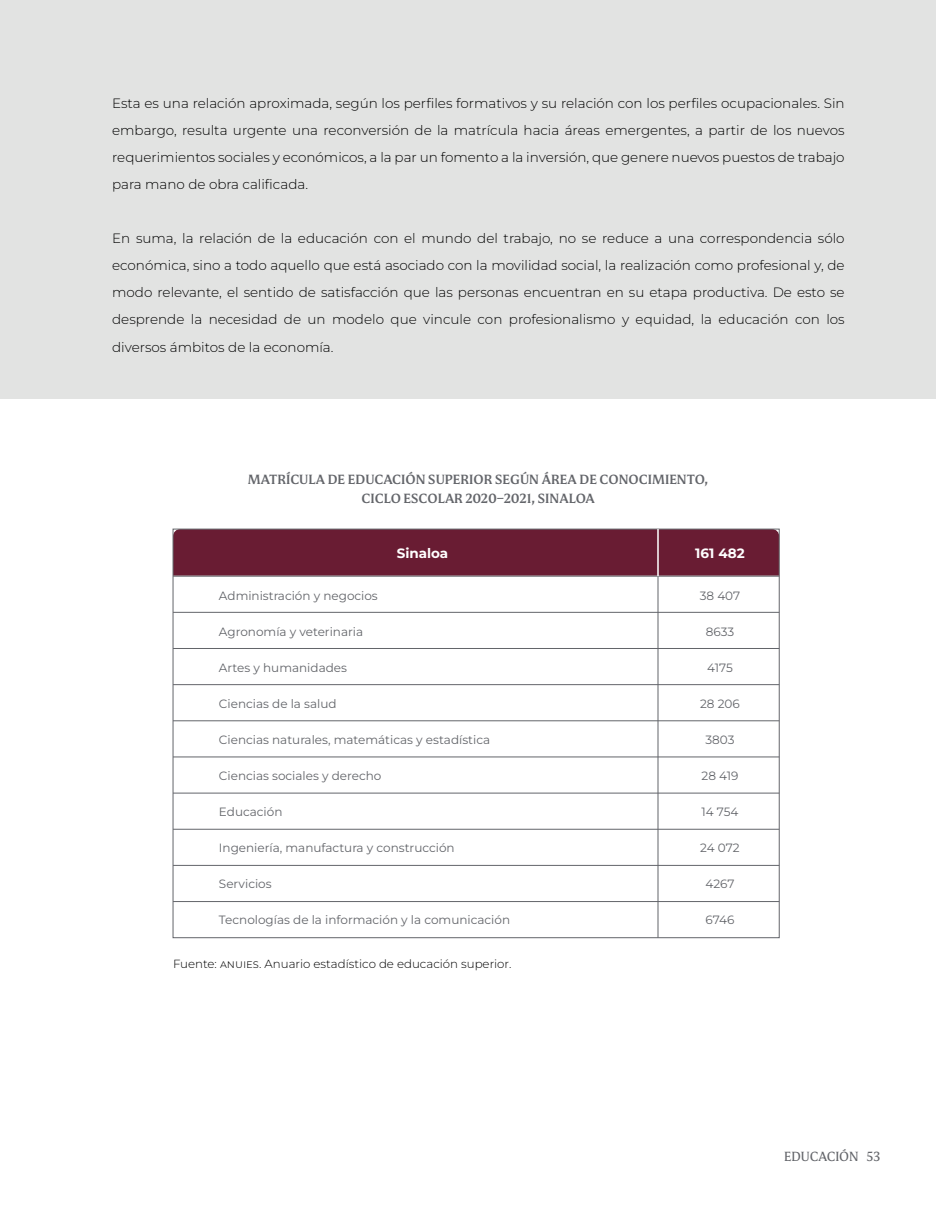
<style>
.page{position:relative;width:936px;height:1206px;background:#fff}
.page>*{position:absolute;margin:0;border:0;box-sizing:border-box;transform-origin:0 0}
.t1{font:300 13.5px/27px "Montserrat";color:#000;text-align:justify}
.t2{font:500 13.5px/19px "Mestiza";color:#63656a;text-align:center}
.t3{font:700 13.5px "Montserrat";color:#fff}
.t4{font:13.5px "Mestiza";color:#63656a}
.t5{font:12px "Montserrat";color:#63656a}
.t6{font:300 11.85px "Montserrat";color:#000}
</style>
<div class="page">
<div style="left:0;top:0;width:935px;height:398px;background:#e2e3e2"></div>
<div style="left:174px;top:530px;width:603px;height:45px;background:#691c33"></div>
<hr style="left:173px;top:720px;width:605px;height:1px;background:#63656a">
<hr style="left:173px;top:684px;width:605px;height:1px;background:#63656a">
<hr style="left:173px;top:648px;width:605px;height:1px;background:#63656a">
<hr style="left:173px;top:612px;width:605px;height:1px;background:#63656a">
<hr style="left:173px;top:575px;width:605px;height:1px;background:#63656a">
<hr style="left:173px;top:828px;width:605px;height:1px;background:#63656a">
<hr style="left:173px;top:792px;width:605px;height:1px;background:#63656a">
<hr style="left:173px;top:756px;width:605px;height:1px;background:#63656a">
<hr style="left:657px;top:575px;width:1px;height:362px;background:#63656a">
<hr style="left:657px;top:529px;width:1px;height:47px;background:#fff">
<hr style="left:173px;top:901px;width:605px;height:1px;background:#63656a">
<hr style="left:173px;top:864px;width:605px;height:1px;background:#63656a">
<p class="t1" style="left:112px;top:90px;width:733px">Esta es una relación aproximada, según los perfiles formativos y su relación con los perfiles ocupacionales. Sin embargo, resulta urgente una reconversión de la matrícula hacia áreas emergentes, a partir de los nuevos requerimientos sociales y económicos, a la par un fomento a la inversión, que genere nuevos puestos de trabajo para mano de obra calificada.</p>
<p class="t1" style="left:112px;top:226px;width:733px">En suma, la relación de la educación con el mundo del trabajo, no se reduce a una correspondencia sólo económica, sino a todo aquello que está asociado con la movilidad social, la realización como profesional y, de modo relevante, el sentido de satisfacción que las personas encuentran en su etapa productiva. De esto se desprende la necesidad de un modelo que vincule con profesionalismo y equidad, la educación con los diversos ámbitos de la economía.</p>
<p class="t2" style="left:248px;top:469px;width:462px">MATRÍCULA DE EDUCACIÓN SUPERIOR SEGÚN ÁREA DE CONOCIMIENTO,<br>CICLO ESCOLAR 2020–2021, SINALOA</p>
<p class="t3" style="left:396px;top:547px;width:53px">Sinaloa</p>
<p class="t3" style="left:695px;top:544px;width:51px">161 482</p>
<p class="t5" style="left:219px;top:591px;width:160px">Administración y negocios</p>
<p class="t5" style="left:219px;top:627px;width:146px">Agronomía y veterinaria</p>
<p class="t5" style="left:219px;top:663px;width:129px">Artes y humanidades</p>
<p class="t5" style="left:219px;top:699px;width:119px">Ciencias de la salud</p>
<p class="t5" style="left:219px;top:735px;width:272px">Ciencias naturales, matemáticas y estadística</p>
<p class="t5" style="left:219px;top:771px;width:164px">Ciencias sociales y derecho</p>
<p class="t5" style="left:219px;top:807px;width:65px">Educación</p>
<p class="t5" style="left:219px;top:843px;width:237px">Ingeniería, manufactura y construcción</p>
<p class="t5" style="left:219px;top:879px;width:54px">Servicios</p>
<p class="t5" style="left:219px;top:915px;width:292px">Tecnologías de la información y la comunicación</p>
<p class="t6" style="left:173px;top:955px;width:340px">Fuente: ANUIES. Anuario estadístico de educación superior.</p>
<p class="t5" style="left:699px;top:591px;width:42px">38 407</p>
<p class="t5" style="left:705px;top:627px;width:30px">8633</p>
<p class="t5" style="left:706px;top:663px;width:27px">4175</p>
<p class="t5" style="left:699px;top:699px;width:41px">28 206</p>
<p class="t5" style="left:705px;top:735px;width:31px">3803</p>
<p class="t5" style="left:701px;top:771px;width:38px">28 419</p>
<p class="t5" style="left:701px;top:807px;width:38px">14 754</p>
<p class="t5" style="left:700px;top:843px;width:41px">24 072</p>
<p class="t5" style="left:705px;top:879px;width:30px">4267</p>
<p class="t5" style="left:705px;top:915px;width:30px">6746</p>
<p class="t4" style="left:783px;top:1148px;width:98px">EDUCACIÓN 53</p>
</div>
